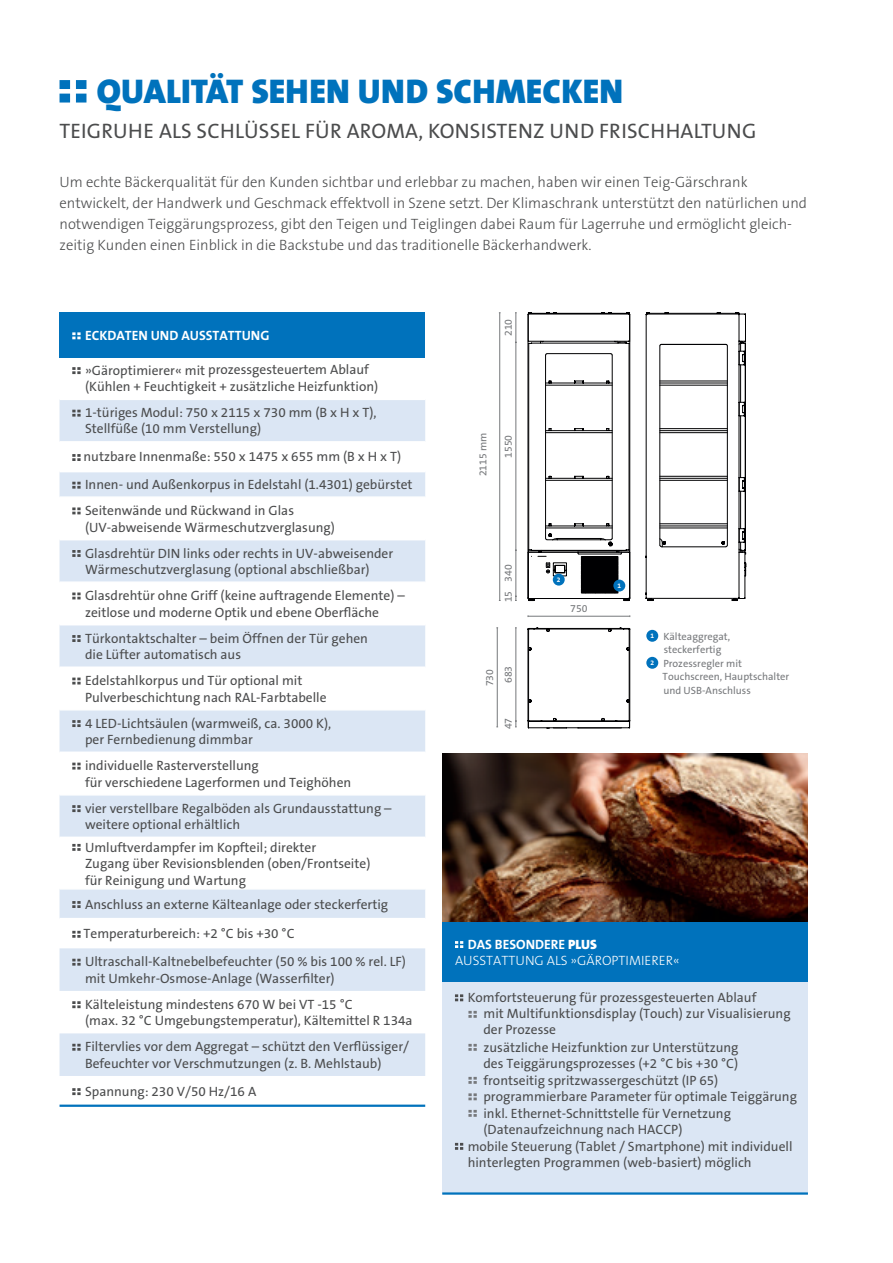
<style>
.page{position:relative;width:893px;height:1263px;background:#fff}
.page>*{position:absolute;margin:0;border:0;box-sizing:border-box;transform-origin:0 0}
.t1{font:900 34.5px "The Sans B9";letter-spacing:.005em;color:#0072bc}
.t2{font:21px "The Sans B5 Plain";letter-spacing:.01em;color:#4b4c4d}
.t3{font:300 15px/21px "The Sans B3";color:#4b4c4d}
.t4{font:13.5px/16.5px "The Sans B5 Plain";color:#4b4c4d}
.t5{font:700 13.5px "The Sans B7";color:#fff}
.t6{font:300 13.5px "The Sans B3";color:#fff}
.t7{font:10.5px "The Sans B5 Plain";color:#76787b}
.t8{font:700 6.75px "The Sans B7";color:#fff}
.s1{font-family:"The Sans B7";font-weight:700;font-size:6.75px;color:#fff}
.s2{font-family:"The Sans B9";font-weight:900}
</style>
<div class="page">
<div style="left:646px;top:630px;width:12px;height:12px;background:#0072bc;border-radius:50%"></div>
<div style="left:646px;top:657px;width:12px;height:12px;background:#0072bc;border-radius:50%"></div>
<hr style="left:516px;top:628px;width:1px;height:93px;background:#76787b">
<hr style="left:497px;top:628px;width:1px;height:99px;background:#76787b">
<hr style="left:528px;top:616px;width:102px;height:1px;background:#76787b">
<hr style="left:499px;top:313px;width:1px;height:287px;background:#76787b">
<hr style="left:516px;top:550px;width:1px;height:46px;background:#76787b">
<hr style="left:516px;top:342px;width:1px;height:208px;background:#76787b">
<svg style="left:515px;top:312px;width:2px;height:31px"></svg>
<svg style="left:528px;top:627px;width:102px;height:102px"></svg>
<svg style="left:527px;top:312px;width:104px;height:289px"></svg>
<svg style="left:645px;top:312px;width:102px;height:289px"></svg>
<div style="left:553px;top:574px;width:12px;height:12px;background:#0072bc;border-radius:50%"></div>
<div style="left:613px;top:580px;width:12px;height:11px;background:#0072bc;border-radius:50%"></div>
<svg style="left:515px;top:721px;width:2px;height:7px"></svg>
<svg style="left:60px;top:80px;width:26px;height:23px"></svg>
<img style="left:442px;top:754px;width:366px;height:167px">
<div style="left:442px;top:922px;width:366px;height:60px;background:#0072bc"></div>
<div style="left:442px;top:982px;width:366px;height:211px;background:#dbe6f4"></div>
<hr style="left:442px;top:1192px;width:366px;height:3px;background:#0072bc">
<svg style="left:455px;top:941px;width:8px;height:7px"></svg>
<svg style="left:455px;top:994px;width:8px;height:7px"></svg>
<svg style="left:468px;top:1011px;width:9px;height:7px"></svg>
<svg style="left:468px;top:1044px;width:9px;height:7px"></svg>
<svg style="left:468px;top:1077px;width:9px;height:7px"></svg>
<svg style="left:468px;top:1093px;width:9px;height:7px"></svg>
<svg style="left:468px;top:1110px;width:9px;height:7px"></svg>
<svg style="left:455px;top:1143px;width:8px;height:7px"></svg>
<div style="left:60px;top:313px;width:365px;height:45px;background:#0072bc"></div>
<svg style="left:60px;top:400px;width:365px;height:676px;fill:#dbe6f4"></svg>
<hr style="left:60px;top:441px;width:365px;height:2px;background:#fff">
<hr style="left:60px;top:471px;width:365px;height:1px;background:#fff">
<hr style="left:60px;top:496px;width:365px;height:2px;background:#fff">
<hr style="left:60px;top:539px;width:365px;height:1px;background:#fff">
<hr style="left:60px;top:581px;width:365px;height:2px;background:#fff">
<hr style="left:60px;top:624px;width:365px;height:1px;background:#fff">
<hr style="left:60px;top:666px;width:365px;height:2px;background:#fff">
<hr style="left:60px;top:709px;width:365px;height:1px;background:#fff">
<hr style="left:60px;top:751px;width:365px;height:2px;background:#fff">
<hr style="left:60px;top:794px;width:365px;height:1px;background:#fff">
<hr style="left:60px;top:836px;width:365px;height:2px;background:#fff">
<hr style="left:60px;top:888px;width:365px;height:1px;background:#fff">
<hr style="left:60px;top:918px;width:365px;height:1px;background:#fff">
<hr style="left:60px;top:1104px;width:365px;height:3px;background:#0072bc">
<svg style="left:72px;top:332px;width:9px;height:7px"></svg>
<svg style="left:72px;top:367px;width:9px;height:7px"></svg>
<svg style="left:72px;top:410px;width:9px;height:7px"></svg>
<svg style="left:72px;top:454px;width:9px;height:7px"></svg>
<svg style="left:72px;top:482px;width:9px;height:7px"></svg>
<svg style="left:72px;top:507px;width:9px;height:7px"></svg>
<svg style="left:72px;top:550px;width:9px;height:7px"></svg>
<svg style="left:72px;top:592px;width:9px;height:7px"></svg>
<svg style="left:72px;top:635px;width:9px;height:7px"></svg>
<svg style="left:72px;top:678px;width:9px;height:6px"></svg>
<svg style="left:72px;top:720px;width:9px;height:7px"></svg>
<svg style="left:72px;top:763px;width:9px;height:6px"></svg>
<svg style="left:72px;top:805px;width:9px;height:7px"></svg>
<svg style="left:72px;top:844px;width:9px;height:7px"></svg>
<svg style="left:72px;top:901px;width:9px;height:7px"></svg>
<svg style="left:72px;top:931px;width:9px;height:7px"></svg>
<svg style="left:72px;top:959px;width:9px;height:7px"></svg>
<svg style="left:72px;top:1001px;width:9px;height:7px"></svg>
<svg style="left:72px;top:1044px;width:9px;height:7px"></svg>
<svg style="left:72px;top:1088px;width:9px;height:7px"></svg>
<h1 class="t1" style="left:97px;top:72px;width:528px">QUALITÄT SEHEN UND SCHMECKEN</h1>
<h2 class="t2" style="left:60px;top:119px;width:698px">TEIGRUHE ALS SCHLÜSSEL FÜR AROMA, KONSISTENZ UND FRISCHHALTUNG</h2>
<p class="t3" style="left:60px;top:171px;width:749px">Um echte Bäckerqualität für den Kunden sichtbar und erlebbar zu machen, haben wir einen Teig-Gärschrank entwickelt, der Handwerk und Geschmack effektvoll in Szene setzt. Der Klimaschrank unterstützt den natürlichen und notwendigen Teiggärungsprozess, gibt den Teigen und Teiglingen dabei Raum für Lagerruhe und ermöglicht gleich&shy;zeitig Kunden einen Einblick in die Backstube und das traditionelle Bäckerhandwerk.</p>
<p class="t5" style="left:85px;top:328px;width:186px">ECKDATEN UND AUSSTATTUNG</p>
<p class="t4" style="left:85px;top:361px;width:295px;line-height:17.2px">»Gäroptimierer« mit prozessgesteuertem Ablauf (Kühlen + Feuchtigkeit + zusätzliche Heizfunktion)</p>
<p class="t4" style="left:85px;top:404px;width:293px">1-türiges Modul: 750 x 2115 x 730 mm (B x H x T),<br>Stellfüße (10 mm Verstellung)</p>
<p class="t4" style="left:84px;top:443px;width:331px;line-height:28.3px">nutzbare Innenmaße: 550 x 1475 x 655 mm (B x H x T)<br>Innen- und Außenkorpus in Edelstahl (1.4301) gebürstet</p>
<p class="t4" style="left:85px;top:503px;width:251px">Seitenwände und Rückwand in Glas (UV-abweisende Wärmeschutzverglasung)</p>
<p class="t4" style="left:85px;top:545px;width:310px">Glasdrehtür DIN links oder rechts in UV-abweisender<br>Wärmeschutzverglasung (optional abschließbar)</p>
<p class="t4" style="left:85px;top:588px;width:321px">Glasdrehtür ohne Griff (keine auftragende Elemente) – zeitlose und moderne Optik und ebene Oberfläche</p>
<p class="t4" style="left:85px;top:630px;width:285px">Türkontaktschalter – beim Öffnen der Tür gehen die Lüfter automatisch aus</p>
<p class="t4" style="left:85px;top:673px;width:243px">Edelstahlkorpus und Tür optional mit<br>Pulverbeschichtung nach RAL-Farbtabelle</p>
<p class="t4" style="left:85px;top:715px;width:248px">4 LED-Lichtsäulen (warmweiß, ca. 3000 K), per Fernbedienung dimmbar</p>
<p class="t4" style="left:85px;top:758px;width:268px">individuelle Rasterverstellung<br>für verschiedene Lagerformen und Teighöhen</p>
<p class="t4" style="left:85px;top:800px;width:308px">vier verstellbare Regalböden als Grundausstattung – weitere optional erhältlich</p>
<p class="t4" style="left:85px;top:839px;width:287px">Umluftverdampfer im Kopfteil; direkter<br>Zugang über Revisionsblenden (oben/Frontseite) für Reinigung und Wartung</p>
<p class="t4" style="left:84px;top:890px;width:324px;line-height:28.8px">Anschluss an externe Kälteanlage oder steckerfertig<br>Temperaturbereich: +2 °C bis +30 °C<br>Ultraschall-Kaltnebelbefeuchter (50 % bis 100 % rel. LF)</p>
<p class="t4" style="left:85px;top:966px;width:269px;line-height:26px">mit Umkehr-Osmose-Anlage (Wasserfilter)<br>Kälteleistung mindestens 670 W bei VT -15 °C</p>
<p class="t4" style="left:85px;top:1008px;width:329px;line-height:26px">(max. 32 °C Umgebungstemperatur), Kältemittel R 134a<br>Filtervlies vor dem Aggregat – schützt den Verflüssiger/</p>
<p class="t4" style="left:85px;top:1050px;width:298px;line-height:27.9px">Befeuchter vor Verschmutzungen (z. B. Mehlstaub)<br>Spannung: 230 V/50 Hz/16 A</p>
<p class="t7" style="left:503px;top:336px;width:19px;rotate:-90deg">210</p>
<p class="t7" style="left:477px;top:476px;width:45px;rotate:-90deg">2115 mm</p>
<p class="t7" style="left:503px;top:458px;width:25px;rotate:-90deg">1550</p>
<p class="t7" style="left:503px;top:582px;width:19px;rotate:-90deg">340</p>
<p class="t7" style="left:503px;top:602px;width:13px;rotate:-90deg">15</p>
<p class="t7" style="left:484px;top:686px;width:19px;rotate:-90deg">730</p>
<p class="t7" style="left:503px;top:683px;width:19px;rotate:-90deg">683</p>
<p class="t7" style="left:503px;top:729px;width:13px;rotate:-90deg">47</p>
<p class="t8" style="left:557px;top:576px;width:5px">2</p>
<p class="t7" style="left:570px;top:603px;width:19px">750</p>
<p class="t8" style="left:617px;top:582px;width:5px">1</p>
<p class="t7" style="left:650px;top:630px;width:81px"><span class="s1">1</span> Kälteaggregat,</p>
<p class="t7" style="left:664px;top:644px;width:59px">steckerfertig</p>
<p class="t7" style="left:650px;top:657px;width:93px"><span class="s1">2</span> Prozessregler mit</p>
<p class="t7" style="left:663px;top:671px;width:128px">Touchscreen, Hauptschalter</p>
<p class="t7" style="left:663px;top:684px;width:89px">und USB-Anschluss</p>
<p class="t5" style="left:468px;top:937px;width:131px">DAS BESONDERE <span class="s2">PLUS</span></p>
<p class="t6" style="left:455px;top:953px;width:226px">AUSSTATTUNG ALS »GÄROPTIMIERER«</p>
<p class="t4" style="left:468px;top:990px;width:290px">Komfortsteuerung für prozessgesteuerten Ablauf</p>
<p class="t4" style="left:483px;top:1005px;width:309px">mit Multifunktionsdisplay (Touch) zur Visualisierung</p>
<p class="t4" style="left:483px;top:1022px;width:74px">der Prozesse</p>
<p class="t4" style="left:483px;top:1039px;width:257px">zusätzliche Heizfunktion zur Unterstützung</p>
<p class="t4" style="left:483px;top:1056px;width:256px">des Teiggärungsprozesses (+2 °C bis +30 °C)</p>
<p class="t4" style="left:483px;top:1072px;width:236px">frontseitig spritzwassergeschützt (IP 65)</p>
<p class="t4" style="left:483px;top:1089px;width:315px">programmierbare Parameter für optimale Teiggärung</p>
<p class="t4" style="left:483px;top:1105px;width:249px">inkl. Ethernet-Schnittstelle für Vernetzung</p>
<p class="t4" style="left:483px;top:1122px;width:201px">(Datenaufzeichnung nach HACCP)</p>
<p class="t4" style="left:468px;top:1138px;width:326px">mobile Steuerung (Tablet / Smartphone) mit individuell</p>
<p class="t4" style="left:468px;top:1155px;width:285px">hinterlegten Programmen (web-basiert) möglich</p>
</div>
